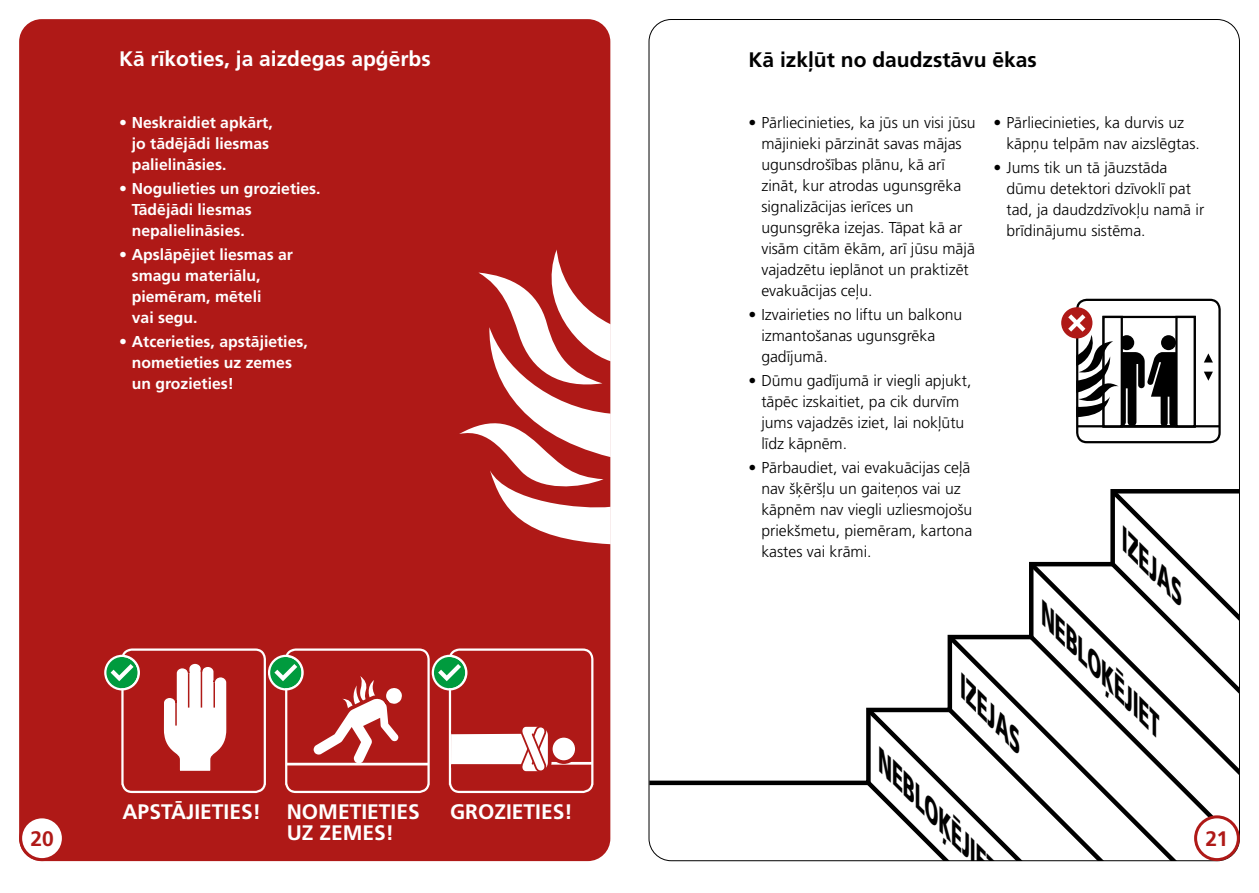
<style>
.page{position:relative;width:1259px;height:893px;background:#fff}
.page>*{position:absolute;margin:0;border:0;box-sizing:border-box;transform-origin:0 0}
.t1{font:italic 900 25.5px "Frutiger LT Pro";color:#000}
.Heading_1_span_colum{font:700 21px "Frutiger LT Pro";color:#fff}
.Heading_1_span_colum-2{font:700 21px "Frutiger LT Pro";color:#000}
.t2{font:700 21px "Frutiger";letter-spacing:-.015em;color:#fff}
.t3{font:700 21px "Frutiger LT Pro";color:#af1917}
.t4{font:300 15.75px/21px "Frutiger LT Pro";color:#000}
.t5{font:700 15.75px/21px "Frutiger LT Pro";color:#fff}
.s1{font-family:"Frutiger"}
</style>
<div class="page">
<div style="left:19px;top:19px;width:591px;height:842px;background:#af1917;border-radius:23px"></div>
<svg style="left:459px;top:249px;width:152px;height:295px"></svg>
<svg style="left:650px;top:780px;width:212px;height:6px"></svg>
<svg style="left:862px;top:489px;width:377px;height:373px"></svg>
<div style="left:923px;top:861px;width:336px;height:32px;background:#fff"></div>
<div style="left:1061px;top:307px;width:31px;height:31px;background:#af1917;border-radius:50%"></div>
<svg style="left:1068px;top:299px;width:152px;height:144px"></svg>
<svg style="left:432px;top:655px;width:35px;height:35px"></svg>
<svg style="left:268px;top:655px;width:36px;height:35px"></svg>
<svg style="left:104px;top:655px;width:36px;height:35px"></svg>
<svg style="left:106px;top:657px;width:32px;height:31px"></svg>
<svg style="left:111px;top:648px;width:155px;height:145px"></svg>
<hr style="left:175px;top:703px;width:2px;height:23px;background:#af1a17">
<hr style="left:213px;top:682px;width:2px;height:26px;background:#af1a17">
<hr style="left:201px;top:671px;width:1px;height:37px;background:#af1a17">
<hr style="left:188px;top:673px;width:1px;height:35px;background:#af1a17">
<div style="left:434px;top:657px;width:31px;height:31px;background:#009b3e;border-radius:50%"></div>
<svg style="left:438px;top:648px;width:155px;height:145px"></svg>
<div style="left:270px;top:657px;width:31px;height:31px;background:#009b3e;border-radius:50%"></div>
<svg style="left:274px;top:648px;width:156px;height:145px"></svg>
<hr style="left:286px;top:763px;width:142px;height:2px;background:#fff">
<div style="left:21px;top:817px;width:42px;height:43px;background:#fff;border-radius:50%"></div>
<div style="left:19px;top:815px;width:46px;height:46px;border:3px solid #af1917;border-radius:50%"></div>
<div style="left:1195px;top:817px;width:43px;height:43px;background:#fff;border-radius:50%"></div>
<div style="left:1194px;top:815px;width:45px;height:46px;border:3px solid #af1917;border-radius:50%"></div>
<h1 class="Heading_1_span_colum" style="left:119px;top:46px;width:313px">Kā rīkoties, ja aizdegas apģērbs</h1>
<h1 class="Heading_1_span_colum-2" style="left:748px;top:47px;width:290px">Kā izkļūt no daudzstāvu ēkas</h1>
<p class="t5" style="left:132px;top:112px;width:142px;text-indent:-13px">• Neskraidiet apkārt, jo tādējādi liesmas palielināsies.</p>
<p class="t5" style="left:132px;top:178px;width:190px;text-indent:-13px">• Nogulieties un grozieties.<br>Tādējādi liesmas nepalielināsies.</p>
<p class="t5" style="left:132px;top:244px;width:163px;text-indent:-13px">• Apslāpējiet liesmas ar smagu materiālu, piemēram, mēteli<br>vai segu.</p>
<p class="t5" style="left:132px;top:331px;width:177px;text-indent:-13px">• Atcerieties, apstājieties, nometieties uz zemes un grozieties!</p>
<p class="t4" style="left:761px;top:112px;width:216px;text-indent:-13px">• Pārliecinieties, ka jūs un visi jūsu mājinieki pārzināt savas mājas ugunsdrošības plānu, kā arī zināt, kur atrodas ugunsgrēka signalizācijas ierīces un ugunsgrēka izejas. Tāpat kā ar visām citām ēkām, arī jūsu mājā vajadzētu ieplānot un praktizēt evakuācijas ceļu.</p>
<p class="t4" style="left:761px;top:304px;width:202px;text-indent:-13px">• Izvairieties no liftu un balkonu izmantošanas ugunsgrēka gadījumā.</p>
<p class="t4" style="left:761px;top:370px;width:212px;text-indent:-13px">• Dūmu gadījumā ir viegli apjukt, tāpēc izskaitiet, pa cik durvīm jums vajadzēs iziet, lai nokļūtu līdz kāpnēm.</p>
<p class="t4" style="left:761px;top:457px;width:212px;text-indent:-13px">• Pārbaudiet, vai evakuācijas ceļā nav šķēršļu un gaiteņos vai uz kāpnēm nav viegli uzliesmojošu priekšmetu, piemēram, kartona kastes vai krāmi.</p>
<p class="t4" style="left:1006px;top:112px;width:195px;text-indent:-13px">• Pārliecinieties, ka durvis uz kāpņu telpām nav aizslēgtas.</p>
<p class="t4" style="left:1006px;top:157px;width:199px;text-indent:-13px">• Jums tik un tā jāuzstāda dūmu detektori dzīvoklī pat tad, ja daudzdzīvokļu namā ir brīdinājumu sistēma.</p>
<h1 class="t1" style="left:1139px;top:532px;width:87px;rotate:45deg">IZEJAS</h1>
<h1 class="t1" style="left:1058px;top:605px;width:169px;rotate:45deg">NEBLOĶĒJIET</h1>
<h1 class="t1" style="left:977px;top:679px;width:87px;rotate:45deg">IZEJAS</h1>
<h1 class="t1" style="left:895px;top:752px;width:169px;rotate:45deg">NEBLOĶĒJIET</h1>
<h2 class="Heading_1_span_colum" style="left:122px;top:799px;width:228px">APSTĀJIETIES! <span class="s1">DROP!</span></h2>
<h2 class="t2" style="left:121px;top:799px;width:61px">STOP!</h2>
<h2 class="Heading_1_span_colum" style="left:287px;top:799px;width:135px">NOMETIETIES</h2>
<h2 class="t2" style="left:449px;top:799px;width:58px">ROLL!</h2>
<h2 class="Heading_1_span_colum" style="left:287px;top:820px;width:109px">UZ ZEMES!</h2>
<h2 class="Heading_1_span_colum" style="left:450px;top:799px;width:124px">GROZIETIES!</h2>
<h2 class="t3" style="left:30px;top:826px;width:25px">20</h2>
<h2 class="t3" style="left:1205px;top:826px;width:24px">21</h2>
</div>
